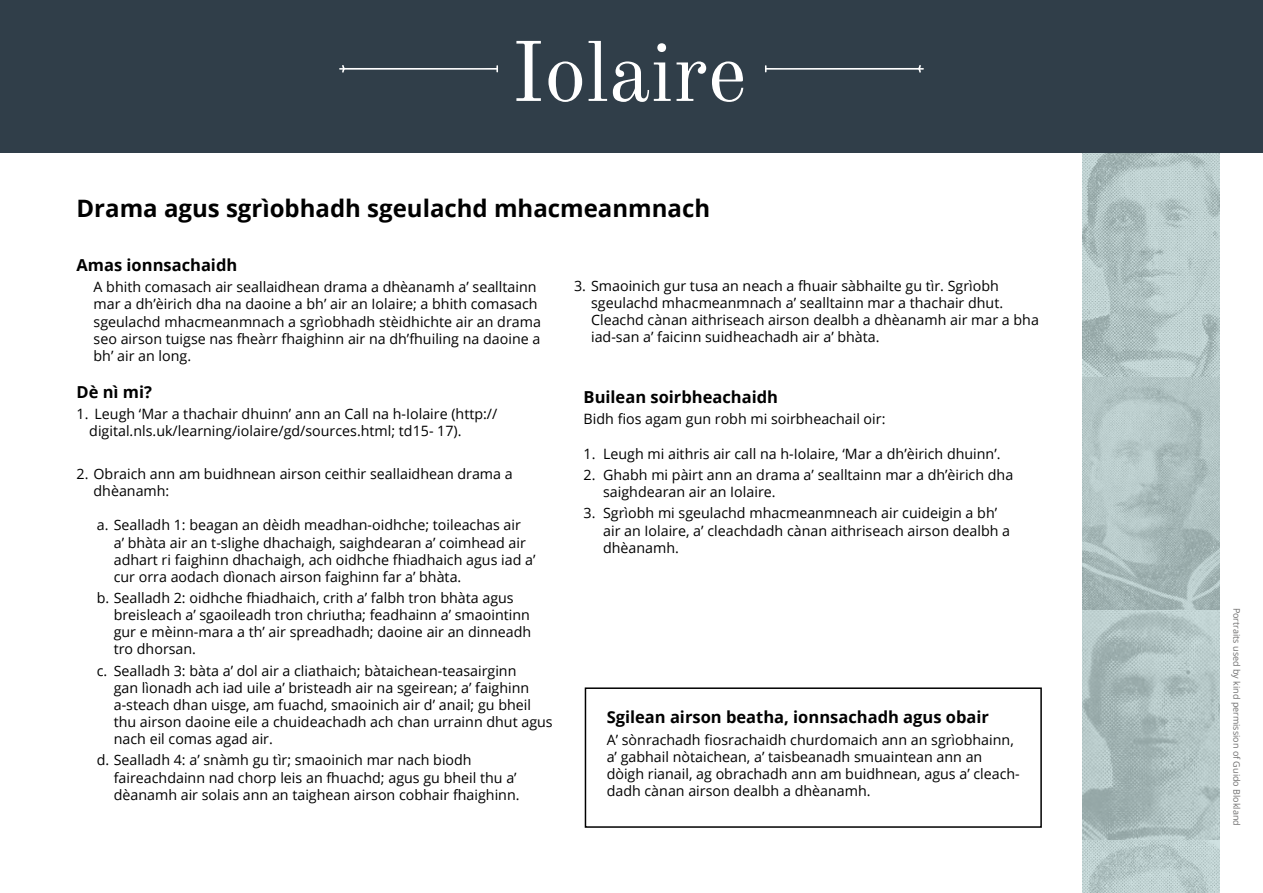
<style>
.page{position:relative;width:1263px;height:893px;background:#fff}
.page>*{position:absolute;margin:0;border:0;box-sizing:border-box;transform-origin:0 0}
.t1{font:700 24px "Open Sans";color:#000}
.t2{font:700 16.5px "Open Sans";color:#000}
.t3{font:14.25px/17.1px "Open Sans";color:#000}
.t4{font:9px "Open Sans";color:#706f6f}
</style>
<div class="page">
<div style="left:585px;top:687px;width:457px;height:141px;border:2px solid #000"></div>
<svg style="left:1082px;top:152px;width:138px;height:741px;background:#b0c2c2"></svg>
<div style="left:0;top:0;width:1263px;height:152px;background:#303e49"></div>
<svg style="left:516px;top:41px;width:227px;height:61px"></svg>
<svg style="left:339px;top:65px;width:159px;height:8px"></svg>
<svg style="left:765px;top:65px;width:159px;height:8px"></svg>
<h1 class="t1" style="left:77px;top:191px;width:635px">Drama agus sgrìobhadh sgeulachd mhacmeanmnach</h1>
<p class="t2" style="left:77px;top:253px;width:162px">Amas ionnsachaidh</p>
<p class="t3" style="left:94px;top:278px;width:449px">A bhith comasach air seallaidhean drama a dhèanamh a’ sealltainn mar a dh’èirich dha na daoine a bh’ air an Iolaire; a bhith comasach sgeulachd mhacmeanmnach a sgrìobhadh stèidhichte air an drama seo airson tuigse nas fheàrr fhaighinn air na dh’fhuiling na daoine a bh’ air an long.</p>
<p class="t2" style="left:77px;top:380px;width:77px">Dè nì mi?</p>
<p class="t3" style="left:89px;top:405px;width:410px;text-indent:-13px">1. Leugh ‘Mar a thachair dhuinn’ ann an Call na h-Iolaire (http:// digital.nls.uk/learning/iolaire/gd/sources.html; td15- 17).</p>
<p class="t3" style="left:94px;top:465px;width:421px;text-indent:-17px">2. Obraich ann am buidhnean airson ceithir seallaidhean drama a dhèanamh:</p>
<p class="t3" style="left:114px;top:516px;width:423px;text-indent:-17px">a. Sealladh 1: beagan an dèidh meadhan-oidhche; toileachas air<br>a’ bhàta air an t-slighe dhachaigh, saighdearan a’ coimhead air adhart ri faighinn dhachaigh, ach oidhche fhiadhaich agus iad a’ cur orra aodach dìonach airson faighinn far a’ bhàta.</p>
<p class="t3" style="left:114px;top:589px;width:419px;text-indent:-17px">b. Sealladh 2: oidhche fhiadhaich, crith a’ falbh tron bhàta agus breisleach a’ sgaoileadh tron chriutha; feadhainn a’ smaointinn gur e mèinn-mara a th’ air spreadhadh; daoine air an dinneadh tro dhorsan.</p>
<p class="t3" style="left:114px;top:662px;width:440px;text-indent:-17px">c. Sealladh 3: bàta a’ dol air a cliathaich; bàtaichean-teasairginn<br>gan lìonadh ach iad uile a’ bristeadh air na sgeirean; a’ faighinn a-steach dhan uisge, am fuachd, smaoinich air d’ anail; gu bheil thu airson daoine eile a chuideachadh ach chan urrainn dhut agus nach eil comas agad air.</p>
<p class="t3" style="left:114px;top:751px;width:407px;text-indent:-17px">d. Sealladh 4: a’ snàmh gu tìr; smaoinich mar nach biodh faireachdainn nad chorp leis an fhuachd; agus gu bheil thu a’ dèanamh air solais ann an taighean airson cobhair fhaighinn.</p>
<p class="t3" style="left:591px;top:277px;width:449px;text-indent:-17px">3. Smaoinich gur tusa an neach a fhuair sàbhailte gu tìr. Sgrìobh sgeulachd mhacmeanmnach a’ sealltainn mar a thachair dhut.<br>Cleachd cànan aithriseach airson dealbh a dhèanamh air mar a bha iad-san a’ faicinn suidheachadh air a’ bhàta.</p>
<p class="t2" style="left:584px;top:385px;width:196px">Builean soirbheachaidh</p>
<p class="t3" style="left:584px;top:410px;width:303px">Bidh fios agam gun robh mi soirbheachail oir:</p>
<p class="t3" style="left:584px;top:445px;width:418px">1. Leugh mi aithris air call na h-Iolaire, ‘Mar a dh’èirich dhuinn’.</p>
<p class="t3" style="left:603px;top:466px;width:412px;text-indent:-19px">2. Ghabh mi pàirt ann an drama a’ sealltainn mar a dh’èirich dha saighdearan air an Iolaire.</p>
<p class="t3" style="left:603px;top:504px;width:408px;text-indent:-19px">3. Sgrìobh mi sgeulachd mhacmeanmneach air cuideigin a bh’ air an Iolaire, a’ cleachdadh cànan aithriseach airson dealbh a dhèanamh.</p>
<p class="t2" style="left:607px;top:706px;width:384px">Sgilean airson beatha, ionnsachadh agus obair</p>
<p class="t3" style="left:607px;top:730px;width:415px">A’ sònrachadh fiosrachaidh churdomaich ann an sgrìobhainn, a’ gabhail nòtaichean, a’ taisbeanadh smuaintean ann an dòigh rianail, ag obrachadh ann am buidhnean, agus a’ cleach&shy;dadh cànan airson dealbh a dhèanamh.</p>
<p class="t4" style="left:1243px;top:608px;width:220px;rotate:90deg">Portraits used by kind permission of Guido Blokland</p>
</div>
